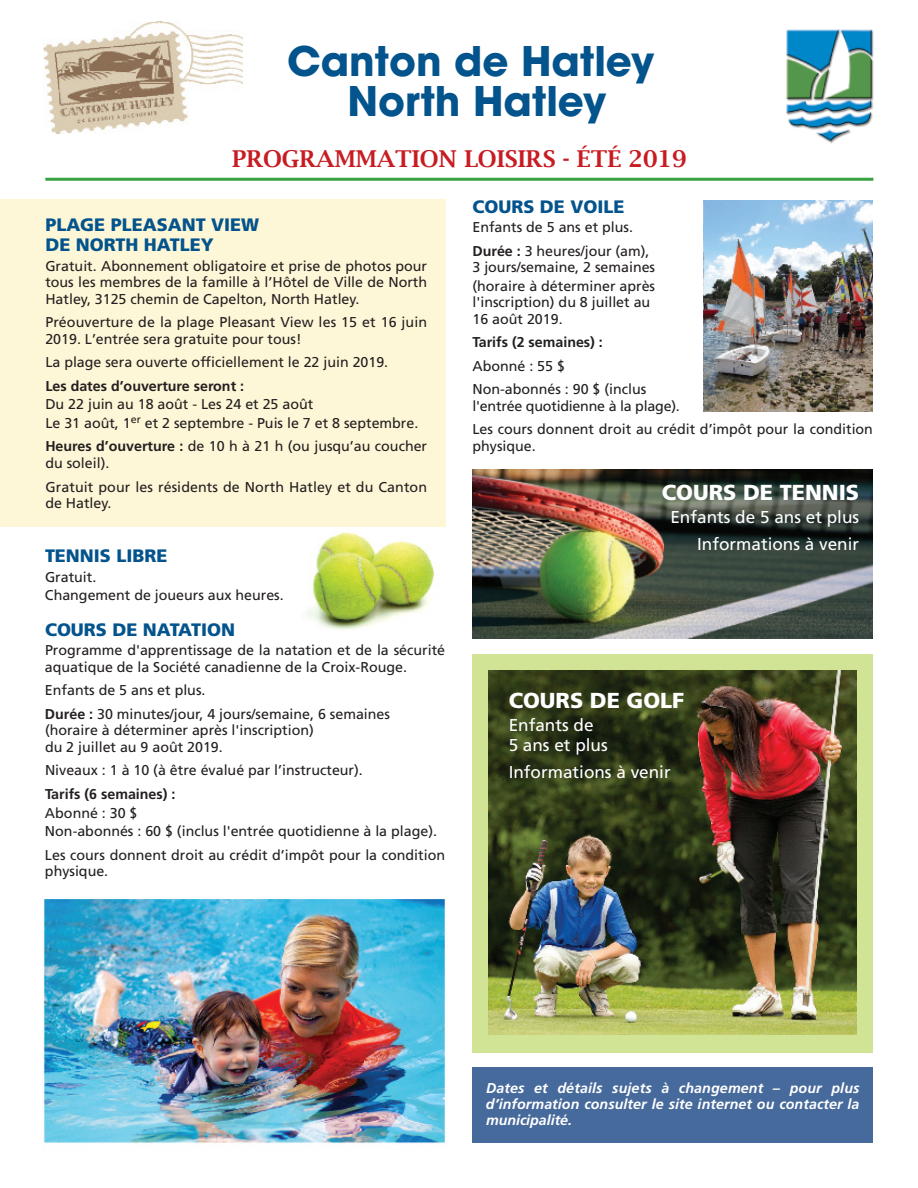
<style>
.page{position:relative;width:918px;height:1188px;background:#fff}
.page>*{position:absolute;margin:0;border:0;box-sizing:border-box;transform-origin:0 0}
.t1{font:700 40.5px/40.5px "Avant Garde";color:#03538c;text-align:center}
.t2{font:600 23.25px "Lucida Bright";color:#c71c22}
.t3{font:900 21.75px "Frutiger";color:#fff}
.t4{font:900 21.6px "Frutiger";color:#fff}
.t5{font:900 18px/20.2px "Frutiger";color:#03538c}
.t6{font:17.25px/20px "Frutiger";color:#fff}
.t7{font:14.25px/16.5px "Frutiger";color:#231f20}
.t8{font:italic 700 14.25px/15.8px "Frutiger";letter-spacing:.005em;color:#fff;text-align:justify}
.t9{font:700 14.25px "Frutiger";color:#231f20}
.s1{font-weight:700}
</style>
<div class="page">
<img style="left:43px;top:177px;width:831px;height:967px">
<hr style="left:45px;top:178px;width:828px;height:3px;background:#37a143">
<img style="left:43px;top:21px;width:200px;height:113px">
<img style="left:786px;top:29px;width:88px;height:114px">
<div style="left:0;top:199px;width:446px;height:328px;background:#fef7d7"></div>
<img style="left:301px;top:527px;width:145px;height:104px">
<div style="left:472px;top:655px;width:401px;height:398px;background:#d1e395"></div>
<img style="left:488px;top:670px;width:368px;height:365px">
<img style="left:703px;top:201px;width:170px;height:211px">
<img style="left:472px;top:469px;width:401px;height:170px">
<div style="left:472px;top:1068px;width:401px;height:75px;background:#476a9c"></div>
<h1 class="t1" style="left:287px;top:46px;width:369px">Canton de Hatley<br>North Hatley</h1>
<h2 class="t2" style="left:232px;top:144px;width:456px">PROGRAMMATION LOISIRS - ÉTÉ 2019</h2>
<p class="t5" style="left:45px;top:216px;width:215px">PLAGE PLEASANT VIEW<br>DE NORTH HATLEY</p>
<p class="t7" style="left:45px;top:258px;width:383px;text-align:justify">Gratuit. Abonnement obligatoire et prise de photos pour tous les membres de la famille à l’Hôtel de Ville de North Hatley, 3125 chemin de Capelton, North Hatley.</p>
<p class="t7" style="left:45px;top:315px;width:383px">Préouverture de la plage Pleasant View les 15 et 16 juin<br>2019. L’entrée sera gratuite pour tous!</p>
<p class="t7" style="left:45px;top:355px;width:344px">La plage sera ouverte officiellement le 22 juin 2019.</p>
<p class="t9" style="left:45px;top:380px;width:200px">Les dates d’ouverture seront :</p>
<p class="t7" style="left:45px;top:396px;width:375px;line-height:18.6px">Du 22 juin au 18 août - Les 24 et 25 août<br>Le 31 août, 1<sup>er</sup> et 2 septembre - Puis le 7 et 8 septembre.</p>
<p class="t7" style="left:45px;top:439px;width:383px"><span class="s1">Heures d’ouverture :</span> de 10 h à 21 h (ou jusqu’au coucher du soleil).</p>
<p class="t7" style="left:45px;top:479px;width:383px">Gratuit pour les résidents de North Hatley et du Canton de Hatley.</p>
<p class="t5" style="left:45px;top:547px;width:124px">TENNIS LIBRE</p>
<p class="t7" style="left:45px;top:568px;width:240px;line-height:18.6px">Gratuit.<br>Changement de joueurs aux heures.</p>
<p class="t5" style="left:45px;top:621px;width:192px">COURS DE NATATION</p>
<p class="t7" style="left:45px;top:643px;width:402px">Programme d'apprentissage de la natation et de la sécurité aquatique de la Société canadienne de la Croix-Rouge.</p>
<p class="t7" style="left:45px;top:680px;width:347px;line-height:23.5px">Enfants de 5 ans et plus.<br><span class="s1">Durée :</span> 30 minutes/jour, 4 jours/semaine, 6 semaines</p>
<p class="t7" style="left:45px;top:723px;width:270px">(horaire à déterminer après l'inscription) du 2 juillet au 9 août 2019.</p>
<p class="t7" style="left:45px;top:763px;width:319px">Niveaux : 1 à 10 (à être évalué par l’instructeur).</p>
<p class="t9" style="left:45px;top:788px;width:132px">Tarifs (6 semaines) :</p>
<p class="t7" style="left:45px;top:804px;width:394px;line-height:18.6px">Abonné : 30 $<br>Non-abonnés : 60 $ (inclus l'entrée quotidienne à la plage).</p>
<p class="t7" style="left:45px;top:848px;width:402px">Les cours donnent droit au crédit d’impôt pour la condition physique.</p>
<p class="t5" style="left:472px;top:198px;width:153px">COURS DE VOILE</p>
<p class="t7" style="left:472px;top:216px;width:179px;line-height:23.5px">Enfants de 5 ans et plus.<br><span class="s1">Durée :</span> 3 heures/jour (am),</p>
<p class="t7" style="left:472px;top:259px;width:184px;line-height:18.6px">3 jours/semaine, 2 semaines (horaire à déterminer après</p>
<p class="t7" style="left:472px;top:295px;width:179px">l'inscription) du 8 juillet au<br>16 août 2019.</p>
<p class="t9" style="left:472px;top:337px;width:132px">Tarifs (2 semaines) :</p>
<p class="t7" style="left:472px;top:355px;width:175px;line-height:23.5px">Abonné : 55 $<br>Non-abonnés : 90 $ (inclus</p>
<p class="t7" style="left:472px;top:395px;width:402px;line-height:23.5px">l'entrée quotidienne à la plage).<br>Les cours donnent droit au crédit d’impôt pour la condition</p>
<p class="t7" style="left:473px;top:439px;width:65px">physique.</p>
<h3 class="t3" style="left:662px;top:484px;width:199px">COURS DE TENNIS</h3>
<p class="t6" style="left:670px;top:505px;width:190px;line-height:26.8px;text-align:right">Enfants de 5 ans et plus<br>Informations à venir</p>
<h3 class="t4" style="left:509px;top:692px;width:177px">COURS DE GOLF</h3>
<p class="t6" style="left:509px;top:716px;width:101px">Enfants de<br>5 ans et plus</p>
<p class="t6" style="left:509px;top:763px;width:164px">Informations à venir</p>
<p class="t8" style="left:486px;top:1082px;width:375px">Dates et détails sujets à changement – pour plus d’information consulter le site internet ou contacter la municipalité.</p>
</div>
